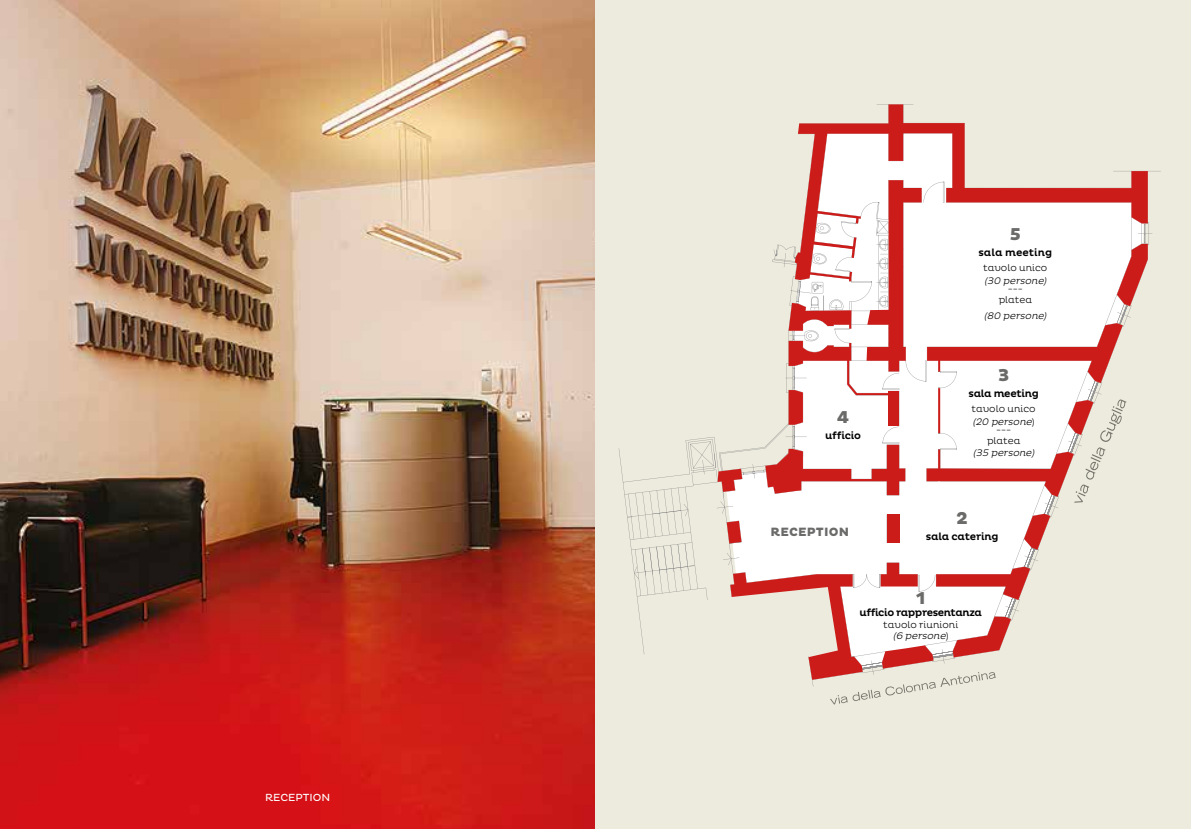
<style>
.page{position:relative;width:1191px;height:829px;background:#fff}
.page>*{position:absolute;margin:0;border:0;box-sizing:border-box;transform-origin:0 0}
.t1{font:800 17.5px "Pluto";color:#6b6b6a}
.t2{font:800 12.25px "Pluto";letter-spacing:.015em;color:#6b6b6a}
.t3{font:500 10.5px "Pluto";letter-spacing:-.03em;color:#000}
.t4{font:500 10.5px "Pluto";color:#000}
.t5{font:10.5px "Pluto";color:#fff}
.t6{font:300 9.62px/10.5px "Pluto";color:#000;text-align:center}
.t7{font:italic 300 9.62px "Pluto";color:#000}
.s1{font-style:italic}
</style>
<div class="page">
<img style="left:0;top:0;width:595px;height:828px">
<div style="left:595px;top:0;width:596px;height:828px;background:#edebdd"></div>
<svg style="left:627px;top:438px;width:75px;height:217px"></svg>
<svg style="left:702px;top:233px;width:450px;height:367px"></svg>
<svg style="left:716px;top:233px;width:240px;height:358px;fill:#fff"></svg>
<svg style="left:798px;top:104px;width:349px;height:76px"></svg>
<svg style="left:1024px;top:513px;width:26px;height:36px"></svg>
<svg style="left:730px;top:562px;width:300px;height:142px"></svg>
<div style="left:887px;top:514px;width:12px;height:28px;background:#cc1c1a"></div>
<svg style="left:717px;top:468px;width:25px;height:24px"></svg>
<svg style="left:726px;top:521px;width:15px;height:22px"></svg>
<svg style="left:763px;top:180px;width:384px;height:322px"></svg>
<p class="t5" style="left:265px;top:791px;width:67px">RECEPTION</p>
<h1 class="t1" style="left:836px;top:407px;width:14px">4</h1>
<p class="t3" style="left:825px;top:429px;width:38px">ufficio</p>
<p class="t2" style="left:770px;top:525px;width:80px">RECEPTION</p>
<h1 class="t1" style="left:1009px;top:224px;width:13px">5</h1>
<p class="t4" style="left:978px;top:246px;width:75px">sala meeting</p>
<p class="t6" style="left:983px;top:263px;width:66px">tavolo unico</p>
<p class="t7" style="left:984px;top:275px;width:66px">(30 persone)</p>
<p class="t6" style="left:998px;top:284px;width:35px">--- platea</p>
<p class="t7" style="left:984px;top:310px;width:66px">(80 persone)</p>
<h1 class="t1" style="left:998px;top:365px;width:13px">3</h1>
<p class="t3" style="left:968px;top:387px;width:72px">sala meeting</p>
<p class="t6" style="left:971px;top:403px;width:66px;line-height:12.2px;text-align:left">tavolo unico <span class="s1">(20 persone</span>)</p>
<p class="t6" style="left:987px;top:425px;width:35px">--- platea</p>
<p class="t7" style="left:973px;top:447px;width:65px">(35 persone)</p>
<h1 class="t1" style="left:956px;top:508px;width:13px">2</h1>
<p class="t3" style="left:925px;top:530px;width:74px">sala catering</p>
<h1 class="t1" style="left:916px;top:587px;width:11px">1</h1>
<p class="t3" style="left:859px;top:606px;width:124px">ufficio rappresentanza</p>
<p class="t6" style="left:883px;top:620px;width:76px">tavolo riunioni <span class="s1">(6 persone</span>)</p>
</div>
